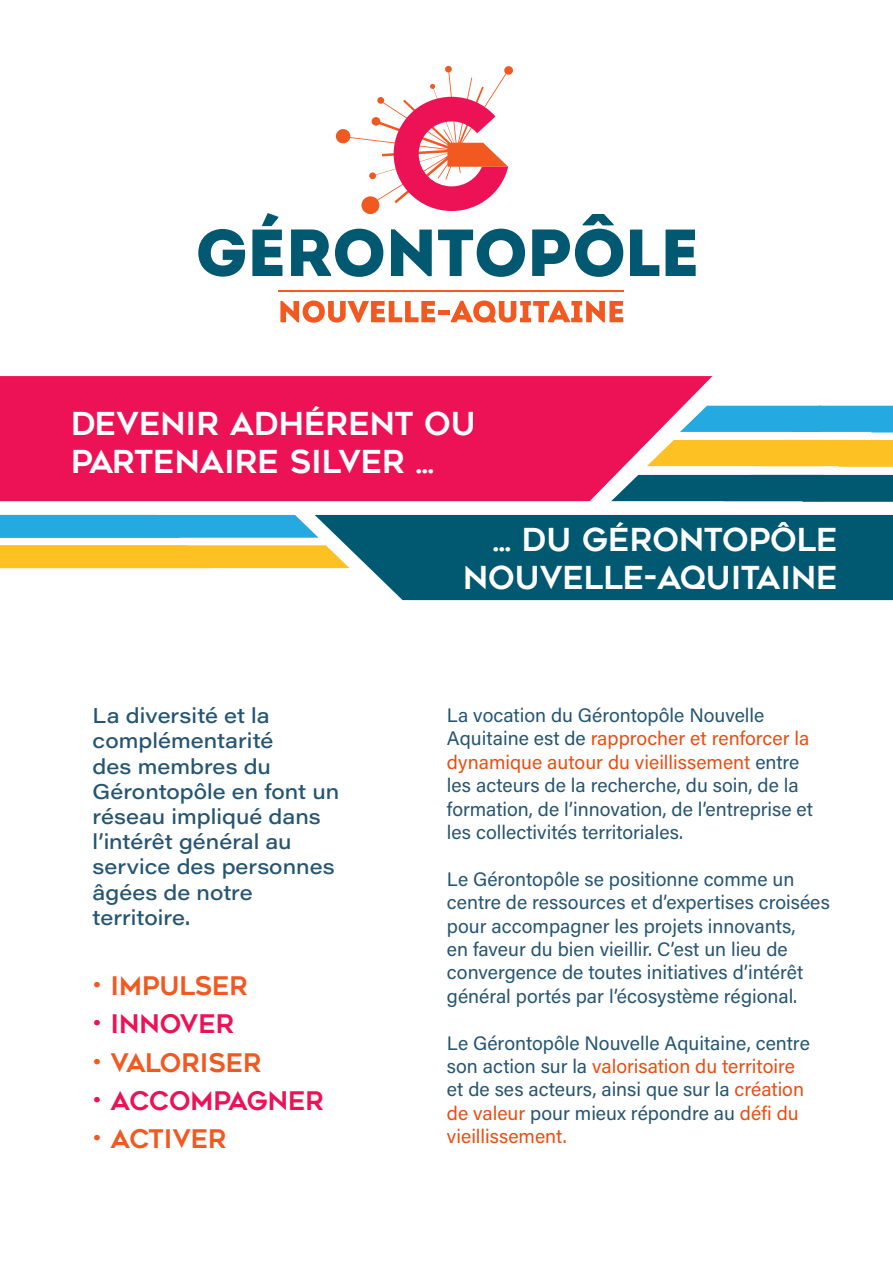
<style>
.page{position:relative;width:893px;height:1263px;background:#fff}
.page>*{position:absolute;margin:0;border:0;box-sizing:border-box;transform-origin:0 0}
.t1{font:31.5px/37.8px "Geometos";color:#fff;text-align:right}
.t2{font:25.5px "Geometos";color:#f15921}
.t3{font:25.5px "Geometos";color:#ed1255}
.t4{font:21px/25.2px "Acumin Variable Concept";color:#255572}
.t5{font:19.5px/23.4px "Acumin Pro";color:#255572}
.s1{color:#e74f13}
</style>
<div class="page">
<div style="left:0;top:376px;width:712px;height:125px;background:#ed1255"></div>
<div style="left:315px;top:515px;width:578px;height:85px;background:#005871"></div>
<svg style="left:280px;top:301px;width:155px;height:22px"></svg>
<hr style="left:438px;top:310px;width:12px;height:4px;background:#f15921">
<svg style="left:451px;top:301px;width:172px;height:22px"></svg>
<hr style="left:278px;top:290px;width:346px;height:1px;background:#f15921">
<svg style="left:198px;top:229px;width:47px;height:48px"></svg>
<svg style="left:252px;top:213px;width:30px;height:63px"></svg>
<svg style="left:391px;top:229px;width:41px;height:47px"></svg>
<svg style="left:532px;top:214px;width:91px;height:63px"></svg>
<svg style="left:630px;top:230px;width:29px;height:46px"></svg>
<svg style="left:666px;top:230px;width:30px;height:46px"></svg>
<svg style="left:291px;top:229px;width:92px;height:48px"></svg>
<svg style="left:438px;top:229px;width:87px;height:48px"></svg>
<svg style="left:336px;top:66px;width:177px;height:148px"></svg>
<svg style="left:0;top:545px;width:349px;height:23px;background:#fdc32c"></svg>
<svg style="left:0;top:515px;width:319px;height:23px;background:#2dade2"></svg>
<svg style="left:611px;top:475px;width:282px;height:27px;background:#11637a"></svg>
<svg style="left:647px;top:440px;width:246px;height:27px;background:#fec534"></svg>
<svg style="left:680px;top:406px;width:213px;height:26px;background:#32afe2"></svg>
<p class="t1" style="left:71px;top:405px;width:406px;text-align:left">DEVENIR ADHÉRENT OU<br>PARTENAIRE SILVER ...</p>
<p class="t4" style="left:93px;top:702px;width:248px">La diversité et la complémentarité<br>des membres du<br>Gérontopôle en font un réseau impliqué dans l’intérêt général au service des personnes âgées de notre territoire.</p>
<p class="t2" style="left:93px;top:971px;width:157px">• IMPULSER</p>
<p class="t3" style="left:93px;top:1009px;width:143px">• INNOVER</p>
<p class="t2" style="left:93px;top:1048px;width:170px">• VALORISER</p>
<p class="t3" style="left:93px;top:1086px;width:233px">• ACCOMPAGNER</p>
<p class="t2" style="left:93px;top:1125px;width:136px">• ACTIVER</p>
<p class="t1" style="left:463px;top:521px;width:376px">... DU GÉRONTOPÔLE<br>NOUVELLE-AQUITAINE</p>
<p class="t5" style="left:447px;top:703px;width:367px">La vocation du Gérontopôle Nouvelle Aquitaine est de <span class="s1">rapprocher et renforcer la dynamique autour du vieillissement</span> entre les acteurs de la recherche, du soin, de la formation, de l’innovation, de l’entreprise et les collectivités territoriales.</p>
<p class="t5" style="left:447px;top:866px;width:384px">Le Gérontopôle se positionne comme un centre de ressources et d’expertises croisées pour accompagner les projets innovants,<br>en faveur du bien vieillir. C’est un lieu de convergence de toutes initiatives d’intérêt général portés par l’écosystème régional.</p>
<p class="t5" style="left:447px;top:1030px;width:364px">Le Gérontopôle Nouvelle Aquitaine, centre son action sur la <span class="s1">valorisation du territoire </span>et de ses acteurs, ainsi que sur la <span class="s1">création de valeur</span> pour mieux répondre au <span class="s1">défi du vieillissement.</span></p>
</div>
